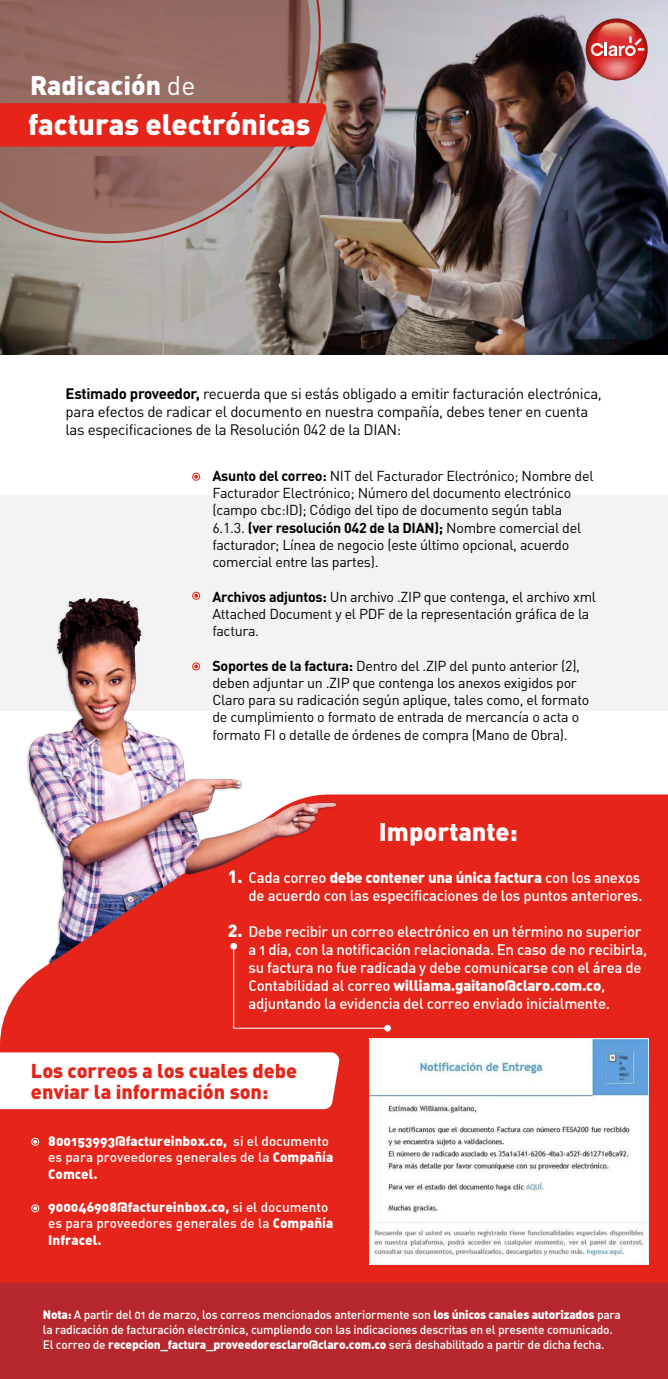
<style>
.page{position:relative;width:668px;height:1379px;background:#fff}
.page>*{position:absolute;margin:0;border:0;box-sizing:border-box;transform-origin:0 0}
.t1{font:900 29.1px "DIN Pro";color:#fff}
.t2{font:900 26.47px "DIN Pro";color:#fff}
.t3{font:900 25.28px "DIN Pro";color:#fff}
.t4{font:900 19.8px/21.5px "DIN Pro";color:#e72419}
.t5{font:900 17.4px "DIN Pro";color:#fff}
.t6{font:15px/18px "DIN Medium Alternate";letter-spacing:-.02em;color:#fff}
.t7{font:15px/18px "DIN Pro";letter-spacing:-.02em;color:#000}
.t8{font:15px "DIN Black Alternate";letter-spacing:-.02em;color:#fff}
.t9{font:14.25px/17.2px "DIN Pro";letter-spacing:-.02em;color:#000}
.t10{font:13.5px "DIN Black Alternate";color:#fff}
.t11{font:13.5px "DIN Medium Alternate";color:#fff}
.t12{font:12px/15px "DIN Medium Alternate";letter-spacing:-.02em;color:#fff}
.s1{font-weight:400}
.s2{font-weight:700}
.s3{font-family:"DIN Medium Alternate"}
.s4{font-family:"DIN Black Alternate"}
</style>
<div class="page">
<div style="left:0;top:495px;width:668px;height:215px;background:#f3f3f3"></div>
<img style="left:0;top:0;width:668px;height:354px">
<svg style="left:585px;top:18px;width:62px;height:62px"></svg>
<svg style="left:590px;top:22px;width:54px;height:58px;background:#d66361"></svg>
<div style="left:0;top:103px;width:327px;height:43px;background:#e72419"></div>
<svg style="left:572px;top:236px;width:80px;height:103px;background:#242c3d"></svg>
<svg style="left:194px;top:475px;width:4px;height:3px"></svg>
<div style="left:192px;top:473px;width:8px;height:7px;border:1px solid #e72419;border-radius:50%"></div>
<svg style="left:194px;top:593px;width:4px;height:4px"></svg>
<div style="left:192px;top:591px;width:8px;height:8px;border:1px solid #e72419;border-radius:50%"></div>
<div style="left:0;top:794px;width:668px;height:488px;background:#e72419"></div>
<img style="left:17px;top:597px;width:324px;height:372px">
<img style="left:370px;top:1038px;width:278px;height:225px">
<div style="left:230px;top:942px;width:7px;height:7px;border:1px solid #fff;border-radius:50%"></div>
<div style="left:231px;top:943px;width:159px;height:87px;background:#e72419"></div>
<div style="left:384px;top:1024px;width:7px;height:7px;border:1px solid #fff;border-radius:50%"></div>
<svg style="left:0;top:1052px;width:340px;height:56px"></svg>
<div style="left:0;top:1282px;width:668px;height:96px;background:#b6282d"></div>
<svg style="left:33px;top:1139px;width:4px;height:4px"></svg>
<div style="left:31px;top:1137px;width:8px;height:8px;border:1px solid #fff;border-radius:50%"></div>
<svg style="left:33px;top:1206px;width:4px;height:3px"></svg>
<div style="left:31px;top:1204px;width:8px;height:7px;border:1px solid #fff;border-radius:50%"></div>
<h2 class="t2" style="left:30px;top:63px;width:167px">Radicación <span class="s1">de</span></h2>
<h1 class="t1" style="left:28px;top:99px;width:284px">facturas electrónicas</h1>
<p class="t7" style="left:66px;top:383px;width:537px"><span class="s2">Estimado proveedor,</span> recuerda que si estás obligado a emitir facturación electrónica, para efectos de radicar el documento en nuestra compañía, debes tener en cuenta las especificaciones de la Resolución 042 de la DIAN:</p>
<p class="t9" style="left:212px;top:465px;width:382px"><span class="s2">Asunto del correo:</span> NIT del Facturador Electrónico; Nombre del Facturador Electrónico; Número del documento electrónico (campo cbc:ID); Código del tipo de documento según tabla 6.1.3. <span class="s2">(ver resolución 042 de la DIAN);</span> Nombre comercial del facturador; Línea de negocio (este último opcional, acuerdo comercial entre las partes).</p>
<p class="t9" style="left:212px;top:586px;width:385px"><span class="s2">Archivos adjuntos:</span> Un archivo .ZIP que contenga, el archivo xml<br>Attached Document y el PDF de la representación gráfica de la factura.</p>
<p class="t9" style="left:212px;top:655px;width:378px"><span class="s2">Soportes de la factura:</span> Dentro del .ZIP del punto anterior (2), deben adjuntar un .ZIP que contenga los anexos exigidos por Claro para su radicación según aplique, tales como, el formato de cumplimiento o formato de entrada de mercancía o acta o formato FI o detalle de órdenes de compra (Mano de Obra).</p>
<h3 class="t3" style="left:379px;top:809px;width:140px">Importante:</h3>
<p class="t8" style="left:248px;top:867px;width:393px"><span class="s3">Cada correo</span> debe contener una única factura <span class="s3">con los anexos</span></p>
<p class="t6" style="left:248px;top:885px;width:395px">de acuerdo con las especificaciones de los puntos anteriores.</p>
<p class="t6" style="left:248px;top:921px;width:400px">Debe recibir un correo electrónico en un término no superior a 1 día, con la notificación relacionada. En caso de no recibirla, su factura no fue radicada y debe comunicarse con el área de</p>
<p class="t8" style="left:248px;top:975px;width:358px"><span class="s3">Contabilidad al correo</span> williama.gaitano@claro.com.co<span class="s3">,</span></p>
<p class="t6" style="left:248px;top:993px;width:363px">adjuntando la evidencia del correo enviado inicialmente.</p>
<p class="t5" style="left:228px;top:861px;width:16px">1.</p>
<p class="t5" style="left:228px;top:916px;width:16px">2.</p>
<h3 class="t4" style="left:31px;top:1056px;width:267px">Los correos a los cuales debe enviar la información son:</h3>
<p class="t10" style="left:48px;top:1131px;width:282px">800153993@factureinbox.co, <span class="s3">si el documento</span></p>
<p class="t11" style="left:48px;top:1148px;width:286px">es para proveedores generales de la <span class="s4">Compañía</span></p>
<p class="t10" style="left:48px;top:1164px;width:51px">Comcel.</p>
<p class="t10" style="left:48px;top:1197px;width:281px">900046908@factureinbox.co, <span class="s3">si el documento</span></p>
<p class="t11" style="left:48px;top:1214px;width:286px">es para proveedores generales de la <span class="s4">Compañía</span></p>
<p class="t10" style="left:48px;top:1230px;width:55px">Infracel.</p>
<p class="t12" style="left:43px;top:1306px;width:579px"><span class="s4">Nota:</span> A partir del 01 de marzo, los correos mencionados anteriormente son <span class="s4">los únicos canales autorizados</span> para la radicación de facturación electrónica, cumpliendo con las indicaciones descritas en el presente comunicado.<br>El correo de <span class="s4">recepcion_factura_proveedoresclaro@claro.com.co</span> será deshabilitado a partir de dicha fecha.</p>
</div>
